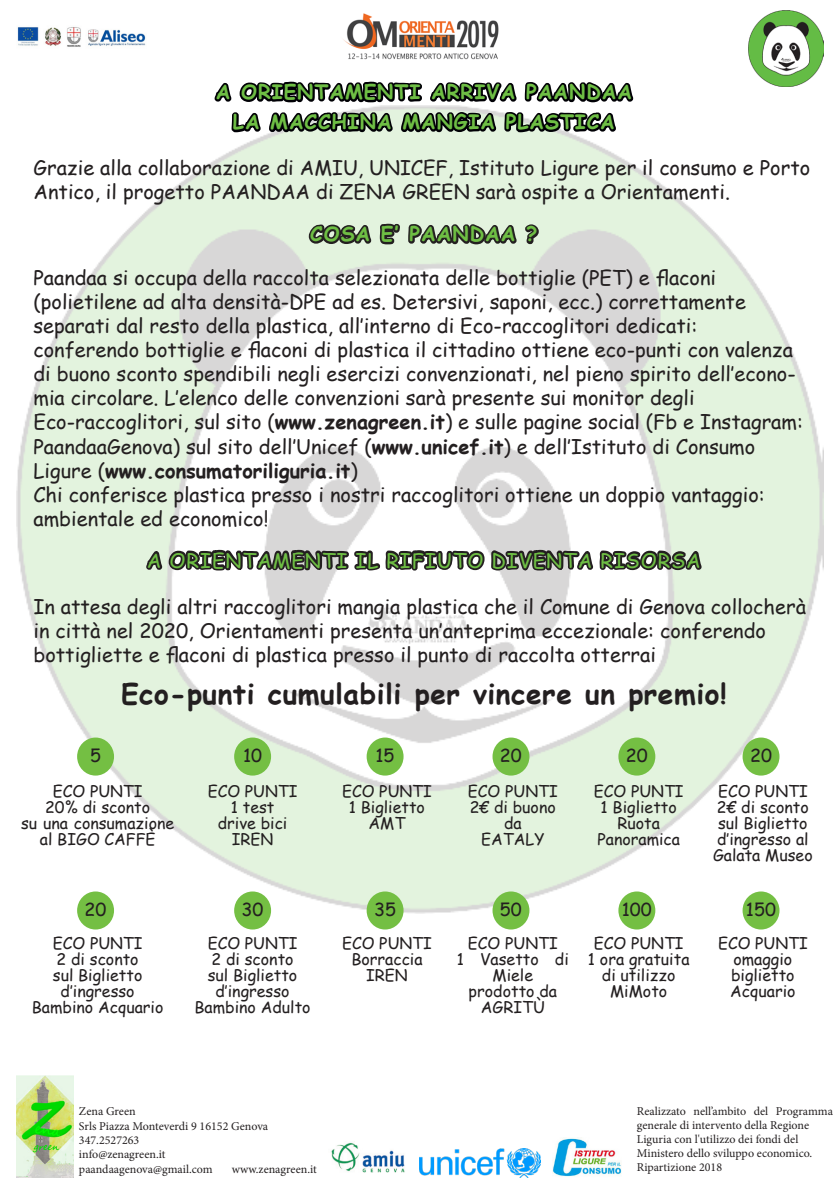
<style>
.page{position:relative;width:840px;height:1191px;background:#fff}
.page>*{position:absolute;margin:0;border:0;box-sizing:border-box;transform-origin:0 0}
.t1{font:700 28px "Comic Sans MS";letter-spacing:.02em;color:#231f20}
.t2{font:20px/24px "Comic Sans MS";color:#231f20}
.t3{font:700 20px "Comic Sans MS";letter-spacing:.05em;color:#6ebe44}
.t4{font:20px "Comic Sans MS";letter-spacing:.05em;color:#6ebe44}
.t5{font:18px "Comic Sans MS";color:#231f20}
.t6{font:16px/16px "Comic Sans MS";color:#231f20;text-align:center}
.t7{font:12px/14px "Minion Pro";color:#231f20}
.s1{font-weight:700}
</style>
<div class="page">
<img style="left:16px;top:162px;width:807px;height:751px">
<img style="left:343px;top:13px;width:156px;height:47px">
<img style="left:17px;top:27px;width:129px;height:20px">
<img style="left:16px;top:1075px;width:57px;height:102px">
<img style="left:748px;top:11px;width:75px;height:75px">
<img style="left:552px;top:1138px;width:68px;height:39px">
<img style="left:420px;top:1148px;width:120px;height:29px">
<img style="left:331px;top:1142px;width:74px;height:31px">
<svg style="left:212px;top:81px;width:424px;height:191px;background:#bfc8bc"></svg>
<svg style="left:144px;top:481px;width:560px;height:179px"></svg>
<div style="left:79px;top:739px;width:33px;height:34px;background:#74bf43;border-radius:50%"></div>
<div style="left:77px;top:737px;width:37px;height:38px;border:4px solid #74bf43;border-radius:50%"></div>
<div style="left:236px;top:739px;width:33px;height:34px;background:#74bf43;border-radius:50%"></div>
<div style="left:234px;top:737px;width:37px;height:38px;border:4px solid #74bf43;border-radius:50%"></div>
<div style="left:368px;top:739px;width:33px;height:34px;background:#74bf43;border-radius:50%"></div>
<div style="left:366px;top:737px;width:37px;height:38px;border:4px solid #74bf43;border-radius:50%"></div>
<div style="left:494px;top:739px;width:33px;height:34px;background:#74bf43;border-radius:50%"></div>
<div style="left:492px;top:737px;width:37px;height:38px;border:4px solid #74bf43;border-radius:50%"></div>
<div style="left:620px;top:739px;width:33px;height:34px;background:#74bf43;border-radius:50%"></div>
<div style="left:618px;top:737px;width:37px;height:38px;border:4px solid #74bf43;border-radius:50%"></div>
<div style="left:744px;top:739px;width:33px;height:34px;background:#74bf43;border-radius:50%"></div>
<div style="left:742px;top:737px;width:37px;height:38px;border:4px solid #74bf43;border-radius:50%"></div>
<div style="left:79px;top:893px;width:33px;height:34px;background:#74bf43;border-radius:50%"></div>
<div style="left:77px;top:891px;width:37px;height:38px;border:4px solid #74bf43;border-radius:50%"></div>
<div style="left:236px;top:893px;width:33px;height:34px;background:#74bf43;border-radius:50%"></div>
<div style="left:234px;top:891px;width:37px;height:38px;border:4px solid #74bf43;border-radius:50%"></div>
<div style="left:368px;top:893px;width:33px;height:34px;background:#74bf43;border-radius:50%"></div>
<div style="left:366px;top:891px;width:37px;height:38px;border:4px solid #74bf43;border-radius:50%"></div>
<div style="left:494px;top:893px;width:33px;height:34px;background:#74bf43;border-radius:50%"></div>
<div style="left:492px;top:891px;width:37px;height:38px;border:4px solid #74bf43;border-radius:50%"></div>
<div style="left:620px;top:893px;width:33px;height:34px;background:#74bf43;border-radius:50%"></div>
<div style="left:618px;top:891px;width:37px;height:38px;border:4px solid #74bf43;border-radius:50%"></div>
<div style="left:744px;top:893px;width:33px;height:34px;background:#74bf43;border-radius:50%"></div>
<div style="left:742px;top:891px;width:37px;height:38px;border:4px solid #74bf43;border-radius:50%"></div>
<p class="t3" style="left:215px;top:77px;width:417px">A ORIENTAMENTI ARRIVA PAANDAA</p>
<p class="t3" style="left:233px;top:107px;width:383px">LA MACCHINA MANGIA PLASTICA</p>
<p class="t2" style="left:33px;top:155px;width:778px">Grazie alla collaborazione di AMIU, UNICEF, Istituto Ligure per il consumo e Porto<br>Antico, il progetto PAANDAA di ZENA GREEN sarà ospite a Orientamenti.</p>
<p class="t3" style="left:310px;top:219px;width:229px">COSA E’ PAANDAA ?</p>
<p class="t2" style="left:33px;top:265px;width:683px">Paandaa si occupa della raccolta selezionata delle bottiglie (PET) e flaconi</p>
<p class="t2" style="left:33px;top:289px;width:713px">(polietilene ad alta densità-DPE ad es. Detersivi, saponi, ecc.) correttamente</p>
<p class="t2" style="left:33px;top:313px;width:665px">separati dal resto della plastica, all’interno di Eco-raccoglitori dedicati:</p>
<p class="t2" style="left:33px;top:337px;width:763px">conferendo bottiglie e flaconi di plastica il cittadino ottiene eco-punti con valenza di buono sconto spendibili negli esercizi convenzionati, nel pieno spirito dell’econo&shy;mia circolare. L’elenco delle convenzioni sarà presente sui monitor degli</p>
<p class="t2" style="left:33px;top:409px;width:770px">Eco-raccoglitori, sul sito (<span class="s1">www.zenagreen.it</span>) e sulle pagine social (Fb e Instagram:<br>PaandaaGenova) sul sito dell’Unicef (<span class="s1">www.unicef.it</span>) e dell’Istituto di Consumo<br>Ligure (<span class="s1">www.consumatoriliguria.it</span>)</p>
<p class="t2" style="left:33px;top:481px;width:732px">Chi conferisce plastica presso i nostri raccoglitori ottiene un doppio vantaggio: ambientale ed economico!</p>
<p class="t4" style="left:147px;top:545px;width:555px">A ORIENTAMENTI IL RIFIUTO DIVENTA RISORSA</p>
<p class="t2" style="left:33px;top:593px;width:773px">In attesa degli altri raccoglitori mangia plastica che il Comune di Genova collocherà in città nel 2020, Orientamenti presenta un’anteprima eccezionale: conferendo bottigliette e flaconi di plastica presso il punto di raccolta otterrai</p>
<p class="t1" style="left:121px;top:672px;width:607px">Eco-punti cumulabili per vincere un premio!</p>
<p class="t5" style="left:90px;top:742px;width:12px">5</p>
<p class="t5" style="left:243px;top:742px;width:21px">10</p>
<p class="t5" style="left:375px;top:742px;width:21px">15</p>
<p class="t5" style="left:499px;top:742px;width:23px">20</p>
<p class="t5" style="left:625px;top:742px;width:23px">20</p>
<p class="t5" style="left:749px;top:742px;width:23px">20</p>
<p class="t6" style="left:53px;top:782px;width:91px">ECO PUNTI</p>
<p class="t6" style="left:45px;top:798px;width:106px">20% di sconto</p>
<p class="t6" style="left:21px;top:814px;width:155px">su una consumazione al BIGO CAFFÈ</p>
<p class="t6" style="left:208px;top:782px;width:91px">ECO PUNTI</p>
<p class="t6" style="left:231px;top:798px;width:45px">1 test</p>
<p class="t6" style="left:218px;top:814px;width:71px">drive bici</p>
<p class="t6" style="left:232px;top:830px;width:43px">IREN</p>
<p class="t6" style="left:342px;top:782px;width:91px">ECO PUNTI</p>
<p class="t6" style="left:348px;top:798px;width:78px">1 Biglietto</p>
<p class="t6" style="left:368px;top:814px;width:38px">AMT</p>
<p class="t6" style="left:467px;top:782px;width:91px">ECO PUNTI</p>
<p class="t6" style="left:469px;top:798px;width:87px">2€ di buono</p>
<p class="t6" style="left:503px;top:814px;width:19px">da</p>
<p class="t6" style="left:481px;top:830px;width:65px">EATALY</p>
<p class="t6" style="left:593px;top:782px;width:91px">ECO PUNTI</p>
<p class="t6" style="left:600px;top:798px;width:78px">1 Biglietto</p>
<p class="t6" style="left:617px;top:814px;width:44px">Ruota</p>
<p class="t6" style="left:597px;top:830px;width:84px">Panoramica</p>
<p class="t6" style="left:717px;top:782px;width:91px">ECO PUNTI</p>
<p class="t6" style="left:716px;top:798px;width:93px">2€ di sconto</p>
<p class="t6" style="left:717px;top:814px;width:91px">sul Biglietto</p>
<p class="t6" style="left:716px;top:830px;width:93px">d’ingresso al</p>
<p class="t6" style="left:712px;top:846px;width:101px">Galata Museo</p>
<p class="t5" style="left:84px;top:896px;width:23px">20</p>
<p class="t5" style="left:241px;top:896px;width:23px">30</p>
<p class="t5" style="left:374px;top:896px;width:23px">35</p>
<p class="t5" style="left:499px;top:896px;width:23px">50</p>
<p class="t5" style="left:621px;top:896px;width:32px">100</p>
<p class="t5" style="left:745px;top:896px;width:32px">150</p>
<p class="t6" style="left:53px;top:935px;width:91px">ECO PUNTI</p>
<p class="t6" style="left:57px;top:951px;width:83px">2 di sconto</p>
<p class="t6" style="left:53px;top:967px;width:91px">sul Biglietto</p>
<p class="t6" style="left:61px;top:983px;width:76px">d’ingresso</p>
<p class="t6" style="left:32px;top:999px;width:133px">Bambino Acquario</p>
<p class="t6" style="left:208px;top:935px;width:91px">ECO PUNTI</p>
<p class="t6" style="left:211px;top:951px;width:83px">2 di sconto</p>
<p class="t6" style="left:208px;top:967px;width:91px">sul Biglietto</p>
<p class="t6" style="left:215px;top:983px;width:76px">d’ingresso</p>
<p class="t6" style="left:194px;top:999px;width:117px">Bambino Adulto</p>
<p class="t6" style="left:342px;top:935px;width:91px">ECO PUNTI</p>
<p class="t6" style="left:351px;top:951px;width:73px">Borraccia</p>
<p class="t6" style="left:366px;top:967px;width:43px">IREN</p>
<p class="t6" style="left:467px;top:935px;width:91px">ECO PUNTI</p>
<p class="t6" style="left:456px;top:951px;width:113px">1 Vasetto di<br>Miele</p>
<p class="t6" style="left:468px;top:983px;width:90px">prodotto da</p>
<p class="t6" style="left:480px;top:999px;width:66px">AGRITÙ</p>
<p class="t6" style="left:593px;top:935px;width:91px">ECO PUNTI</p>
<p class="t6" style="left:587px;top:951px;width:103px">1 ora gratuita</p>
<p class="t6" style="left:601px;top:967px;width:75px">di utilizzo</p>
<p class="t6" style="left:609px;top:983px;width:59px">MiMoto</p>
<p class="t6" style="left:717px;top:935px;width:91px">ECO PUNTI</p>
<p class="t6" style="left:733px;top:951px;width:60px">omaggio</p>
<p class="t6" style="left:730px;top:967px;width:65px">biglietto</p>
<p class="t6" style="left:729px;top:983px;width:67px">Acquario</p>
<p class="t7" style="left:79px;top:1104px;width:58px">Zena Green</p>
<p class="t7" style="left:79px;top:1118px;width:191px">Srls Piazza Monteverdi 9 16152 Genova</p>
<p class="t7" style="left:79px;top:1133px;width:62px">347.2527263</p>
<p class="t7" style="left:79px;top:1147px;width:88px">info@zenagreen.it</p>
<p class="t7" style="left:79px;top:1162px;width:135px">paandaagenova@gmail.com</p>
<p class="t7" style="left:232px;top:1162px;width:86px">www.zenagreen.it</p>
<p class="t7" style="left:636px;top:1104px;width:197px">Realizzato nell’ambito del Programma generale di intervento della Regione</p>
<p class="t7" style="left:636px;top:1132px;width:163px">Liguria con l'utilizzo dei fondi del</p>
<p class="t7" style="left:636px;top:1146px;width:177px">Ministero dello sviluppo economico.</p>
<p class="t7" style="left:636px;top:1160px;width:87px">Ripartizione 2018</p>
</div>
